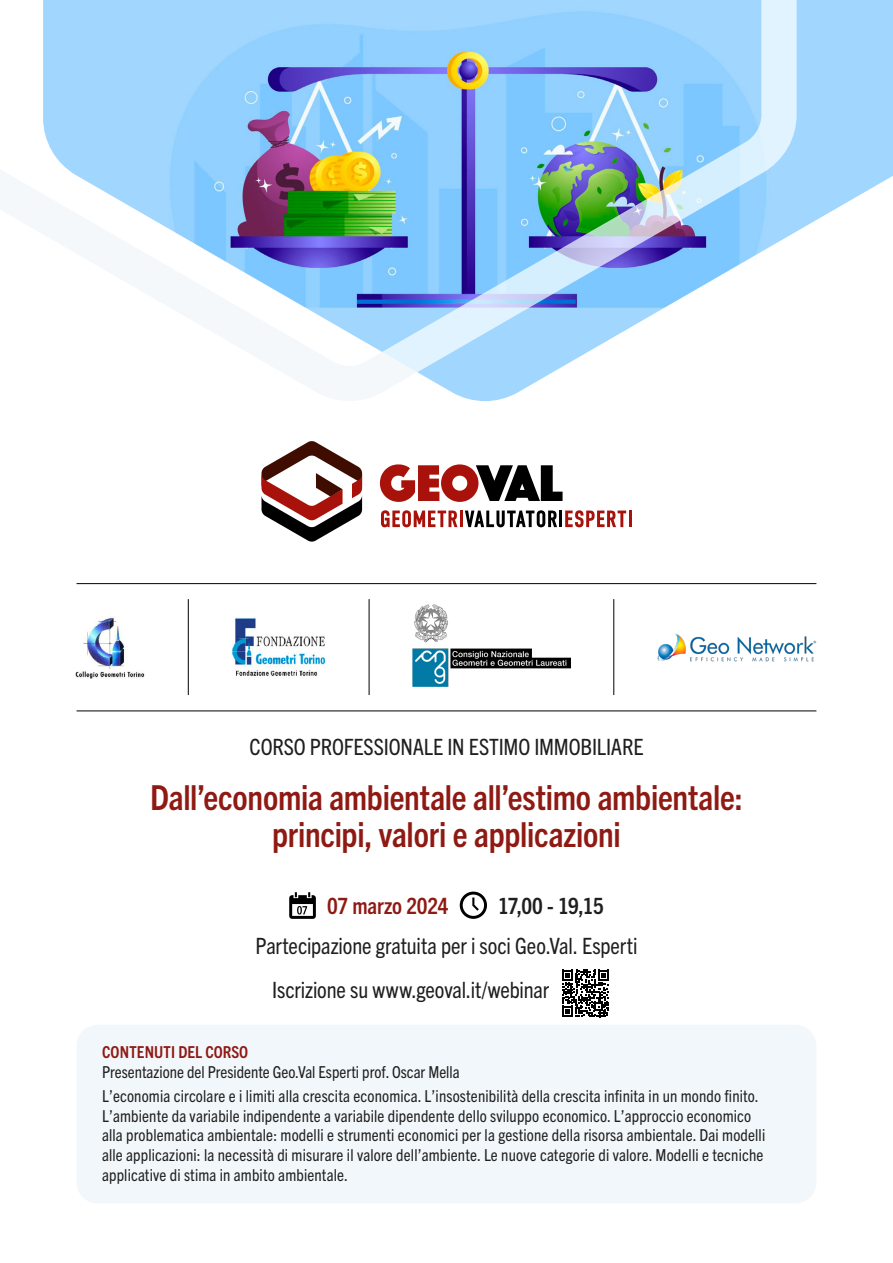
<style>
.page{position:relative;width:893px;height:1263px;background:#fff}
.page>*{position:absolute;margin:0;border:0;box-sizing:border-box;transform-origin:0 0}
.t1{font:700 condensed 34.5px/37.5px "Trade Gothic Next LT Pro";letter-spacing:-.01em;color:#8f1913;text-align:center}
.t2{font:condensed 22.5px "Trade Gothic Next LT Pro";letter-spacing:-.005em;color:#1f1f1f}
.t3{font:700 condensed 22.5px "Trade Gothic Next LT Pro";letter-spacing:-.01em;color:#8f1913}
.t4{font:700 condensed 22.5px "Trade Gothic Next LT Pro";letter-spacing:-.02em;color:#1f1f1f}
.t5{font:condensed 16.5px/19.8px "Trade Gothic Next LT Pro";letter-spacing:.01em;color:#1f1f1f}
.t6{font:700 condensed 16.5px "Trade Gothic Next LT Pro";letter-spacing:.01em;color:#8f1913}
</style>
<div class="page">
<div style="left:77px;top:1025px;width:739px;height:178px;background:#f2f7fb;border-radius:21px"></div>
<svg style="left:261px;top:441px;width:101px;height:101px"></svg>
<svg style="left:380px;top:464px;width:183px;height:38px"></svg>
<svg style="left:381px;top:510px;width:76px;height:17px"></svg>
<hr style="left:460px;top:510px;width:3px;height:17px;background:#a8120b">
<svg style="left:465px;top:510px;width:92px;height:17px"></svg>
<hr style="left:559px;top:510px;width:3px;height:17px;background:#000">
<svg style="left:565px;top:510px;width:61px;height:17px"></svg>
<hr style="left:628px;top:510px;width:3px;height:17px;background:#a8120b">
<svg style="left:43px;top:0;width:754px;height:401px"></svg>
<img style="left:412px;top:604px;width:159px;height:83px">
<img style="left:657px;top:633px;width:159px;height:29px">
<img style="left:75px;top:617px;width:70px;height:61px">
<img style="left:232px;top:618px;width:94px;height:58px">
<hr style="left:77px;top:583px;width:739px;height:1px;background:#000">
<hr style="left:77px;top:711px;width:739px;height:1px;background:#000">
<hr style="left:188px;top:599px;width:1px;height:96px;background:#000">
<hr style="left:369px;top:599px;width:1px;height:96px;background:#000">
<hr style="left:613px;top:599px;width:1px;height:96px;background:#000">
<svg style="left:460px;top:891px;width:27px;height:28px"></svg>
<svg style="left:562px;top:970px;width:47px;height:47px"></svg>
<svg style="left:289px;top:892px;width:27px;height:27px"></svg>
<p class="t2" style="left:250px;top:731px;width:395px">CORSO PROFESSIONALE IN ESTIMO IMMOBILIARE</p>
<p class="t1" style="left:150px;top:776px;width:594px">Dall’economia ambientale all’estimo ambientale: principi, valori e applicazioni</p>
<p class="t3" style="left:327px;top:891px;width:123px">07 marzo 2024</p>
<p class="t4" style="left:498px;top:891px;width:107px">17,00 - 19,15</p>
<p class="t2" style="left:256px;top:930px;width:383px">Partecipazione gratuita per i soci Geo.Val. Esperti</p>
<p class="t2" style="left:272px;top:974px;width:278px">Iscrizione su www.geoval.it/webinar</p>
<p class="t6" style="left:102px;top:1040px;width:148px">CONTENUTI DEL CORSO</p>
<p class="t5" style="left:102px;top:1061px;width:359px">Presentazione del Presidente Geo.Val Esperti prof. Oscar Mella</p>
<p class="t5" style="left:102px;top:1085px;width:665px">L’economia circolare e i limiti alla crescita economica. L’insostenibilità della crescita infinita in un mondo finito.<br>L’ambiente da variabile indipendente a variabile dipendente dello sviluppo economico. L’approccio economico alla problematica ambientale: modelli e strumenti economici per la gestione della risorsa ambientale. Dai modelli alle applicazioni: la necessità di misurare il valore dell’ambiente. Le nuove categorie di valore. Modelli e tecniche applicative di stima in ambito ambientale.</p>
</div>
